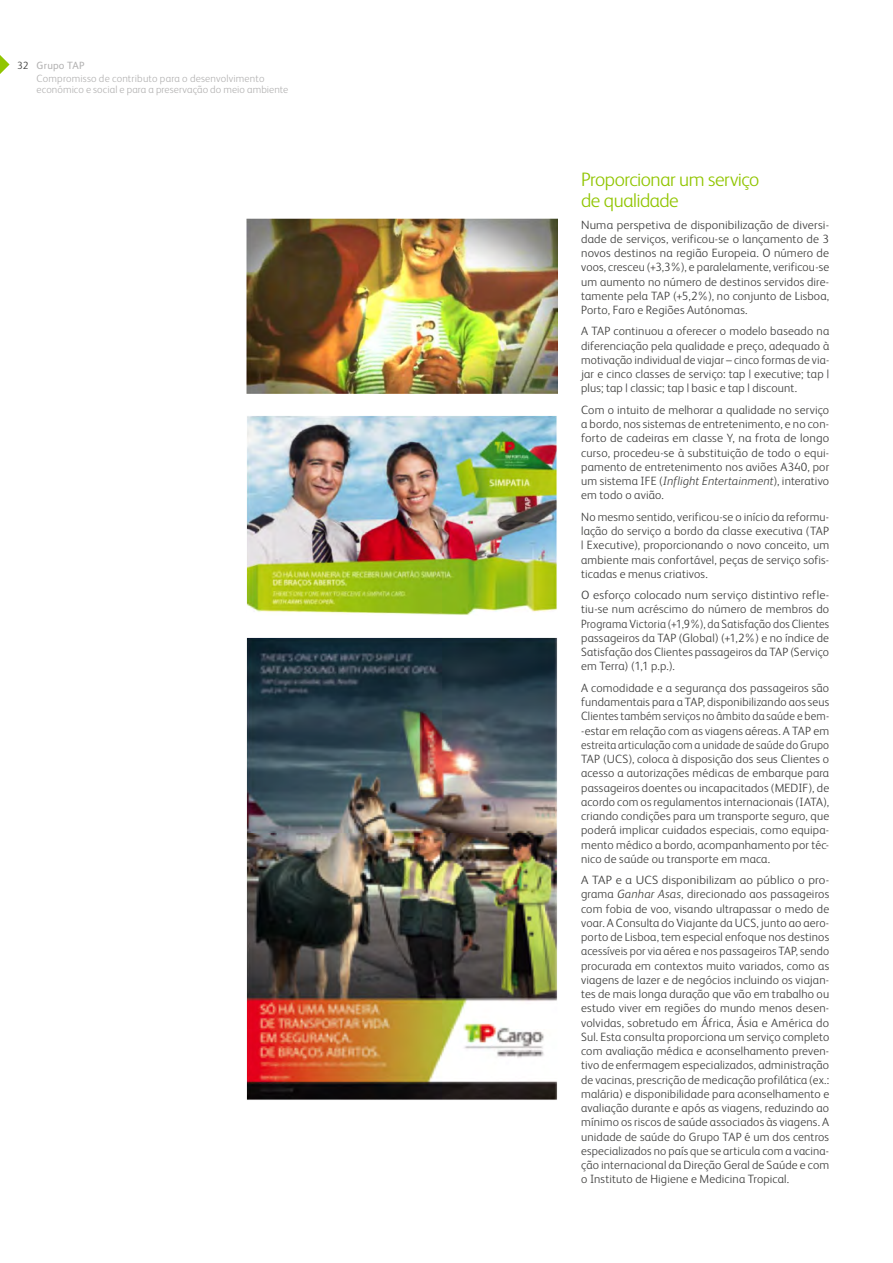
<style>
.page{position:relative;width:893px;height:1263px;background:#fff}
.page>*{position:absolute;margin:0;border:0;box-sizing:border-box;transform-origin:0 0}
.t1{font:300 19.5px/21px "FS Albert";letter-spacing:-.025em;color:#91c500}
.t2{font:300 12px/14.2px "FS Albert";letter-spacing:.01em;color:#3c3c3b;text-align:justify}
.t3{font:300 12px/14.2px "FS Albert";letter-spacing:.01em;color:#3c3c3b;text-align:justify;scale:1.05 1}
.t4{font:300 12px/14.2px "FS Albert";letter-spacing:.01em;color:#3c3c3b;text-align:justify;scale:1.04 1}
.t5{font:300 10.5px/13.4px "FS Albert";letter-spacing:.01em;color:#b3b2b2}
.s1{color:#3c3c3b}
.s2{font-weight:400}
.s3{font-style:italic}
</style>
<div class="page">
<svg style="left:0;top:55px;width:10px;height:19px"></svg>
<img style="left:247px;top:218px;width:310px;height:175px">
<img style="left:247px;top:416px;width:310px;height:199px">
<img style="left:247px;top:638px;width:310px;height:462px">
<p class="t5" style="left:37px;top:58px;width:229px;text-indent:-19px"><span class="s1">32</span> <span class="s2">Grupo TAP<br></span>Compromisso de contributo para o desenvolvimento</p>
<p class="t5" style="left:37px;top:82px;width:253px">económico e social e para a preservação do meio ambiente</p>
<h1 class="t1" style="left:581px;top:169px;width:180px">Proporcionar um serviço de qualidade</h1>
<p class="t4" style="left:581px;top:217px;width:240px">Numa perspetiva de disponibilização de diversi&shy;dade de serviços, verificou-se o lançamento de 3 novos destinos na região Europeia. O número de voos, cresceu (+3,3%), e paralelamente, verificou-se um aumento no número de destinos servidos dire&shy;tamente pela TAP (+5,2%), no conjunto de Lisboa, Porto, Faro e Regiões Autónomas.</p>
<p class="t2" style="left:581px;top:324px;width:250px">A TAP continuou a oferecer o modelo baseado na diferenciação pela qualidade e preço, adequado à motivação individual de viajar – cinco formas de via&shy;jar e cinco classes de serviço: tap | executive; tap | plus; tap | classic; tap | basic e tap | discount.</p>
<p class="t2" style="left:581px;top:403px;width:250px">Com o intuito de melhorar a qualidade no serviço a bordo, nos sistemas de entretenimento, e no con&shy;forto de cadeiras em classe Y, na frota de longo curso, procedeu-se à substituição de todo o equi&shy;pamento de entretenimento nos aviões A340, por um sistema IFE (<span class="s3">Inflight Entertainment</span>), interativo em todo o avião.</p>
<p class="t2" style="left:581px;top:509px;width:250px">No mesmo sentido, verificou-se o início da reformu&shy;lação do serviço a bordo da classe executiva (TAP | Executive), proporcionando o novo conceito, um ambiente mais confortável, peças de serviço sofis&shy;ticadas e menus criativos.</p>
<p class="t4" style="left:581px;top:588px;width:240px">O esforço colocado num serviço distintivo refle&shy;tiu-se num acréscimo do número de membros do Programa Victoria (+1,9%), da Satisfação dos Clientes passageiros da TAP (Global) (+1,2%) e no índice de Satisfação dos Clientes passageiros da TAP (Serviço em Terra) (1,1 p.p.).</p>
<p class="t2" style="left:581px;top:680px;width:250px">A comodidade e a segurança dos passageiros são fundamentais para a TAP, disponibilizando aos seus Clientes também serviços no âmbito da saúde e bem--estar em relação com as viagens aéreas. A TAP em estreita articulação com a unidade de saúde do Grupo TAP (UCS), coloca à disposição dos seus Clientes o acesso a autorizações médicas de embarque para passageiros doentes ou incapacitados (MEDIF), de acordo com os regulamentos internacionais (IATA), criando condições para um transporte seguro, que poderá implicar cuidados especiais, como equipa&shy;mento médico a bordo, acompanhamento por téc&shy;nico de saúde ou transporte em maca.</p>
<p class="t3" style="left:581px;top:873px;width:238px">A TAP e a UCS disponibilizam ao público o pro&shy;grama <span class="s3">Ganhar Asas</span>, direcionado aos passageiros com fobia de voo, visando ultrapassar o medo de voar. A Consulta do Viajante da UCS, junto ao aero&shy;porto de Lisboa, tem especial enfoque nos destinos acessíveis por via aérea e nos passageiros TAP, sendo procurada em contextos muito variados, como as viagens de lazer e de negócios incluindo os viajan&shy;tes de mais longa duração que vão em trabalho ou estudo viver em regiões do mundo menos desen&shy;volvidas, sobretudo em África, Ásia e América do Sul. Esta consulta proporciona um serviço completo com avaliação médica e aconselhamento preven&shy;tivo de enfermagem especializados, administração de vacinas, prescrição de medicação profilática (ex.: malária) e disponibilidade para aconselhamento e avaliação durante e após as viagens, reduzindo ao mínimo os riscos de saúde associados às viagens. A unidade de saúde do Grupo TAP é um dos centros especializados no país que se articula com a vacina&shy;ção internacional da Direção Geral de Saúde e com o Instituto de Higiene e Medicina Tropical.</p>
</div>
